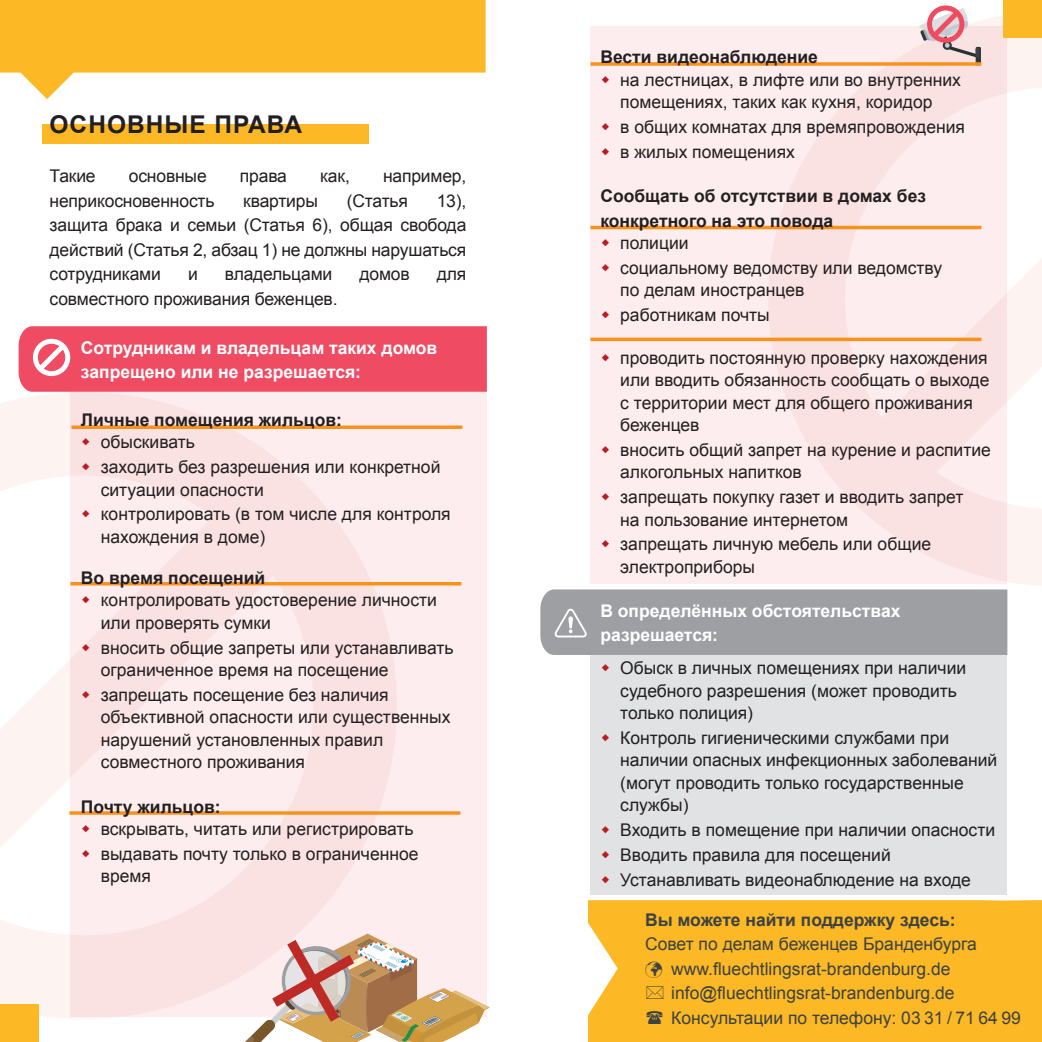
<style>
.page{position:relative;width:1042px;height:1042px;background:#fff}
.page>*{position:absolute;margin:0;border:0;box-sizing:border-box;transform-origin:0 0}
.t1{font:700 24.5px "Arial";letter-spacing:.04em;color:#231f20}
.t2{font:17.5px/22.4px "Arial";color:#231f20}
.t3{font:17.5px/24.5px "Arial";color:#3b4243}
.t4{font:700 17.5px/24.5px "Arial";color:#231f20}
.t5{font:700 17.5px/24.5px "Arial";color:#fff}
.t6{font:700 17.5px "Arial";color:#3b4243}
</style>
<div class="page">
<svg style="left:979px;top:10px;width:63px;height:575px"></svg>
<svg style="left:0;top:393px;width:110px;height:626px"></svg>
<div style="left:590px;top:26px;width:417px;height:558px;background:linear-gradient(to right,#fdeef0,#fce6e7)"></div>
<div style="left:590px;top:648px;width:417px;height:246px;background:#e1e2e3"></div>
<div style="left:70px;top:376px;width:417px;height:641px;background:linear-gradient(to right,#fce6e7,#fdebed)"></div>
<div style="left:42px;top:124px;width:327px;height:20px;background:#fcb825"></div>
<svg style="left:0;top:0;width:486px;height:99px;fill:#fcb825"></svg>
<div style="left:19px;top:326px;width:468px;height:66px;background:#ef4b62"></div>
<div style="left:975px;top:47px;width:6px;height:18px;background:#2f3738"></div>
<svg style="left:918px;top:5px;width:61px;height:52px"></svg>
<div style="left:628px;top:900px;width:414px;height:142px;background:#fcb825"></div>
<div style="left:540px;top:589px;width:467px;height:66px;background:#9d9fa2"></div>
<svg style="left:69px;top:811px;width:391px;height:4px;background:#f79d36"></svg>
<hr style="left:70px;top:582px;width:391px;height:3px;background:#f7931d">
<svg style="left:71px;top:425px;width:391px;height:4px;background:#f79d36"></svg>
<svg style="left:590px;top:62px;width:391px;height:4px;background:#f79d36"></svg>
<hr style="left:590px;top:226px;width:391px;height:3px;background:#f7931d">
<div style="left:0;top:1004px;width:38px;height:38px;background:#fcb825"></div>
<hr style="left:590px;top:338px;width:391px;height:3px;background:#f7931d">
<svg style="left:231px;top:933px;width:258px;height:109px;background:#dcbda7"></svg>
<div style="left:1004px;top:0;width:38px;height:37px;background:#fcb825"></div>
<svg style="left:588px;top:894px;width:40px;height:148px"></svg>
<svg style="left:82px;top:438px;width:27px;height:11px"></svg>
<svg style="left:82px;top:463px;width:27px;height:11px"></svg>
<svg style="left:82px;top:510px;width:27px;height:11px"></svg>
<svg style="left:82px;top:596px;width:27px;height:11px"></svg>
<svg style="left:82px;top:643px;width:27px;height:11px"></svg>
<svg style="left:82px;top:691px;width:27px;height:11px"></svg>
<svg style="left:82px;top:825px;width:27px;height:11px"></svg>
<svg style="left:82px;top:850px;width:27px;height:11px"></svg>
<svg style="left:646px;top:986px;width:36px;height:14px"></svg>
<svg style="left:646px;top:1010px;width:16px;height:14px"></svg>
<svg style="left:602px;top:76px;width:26px;height:11px"></svg>
<svg style="left:602px;top:123px;width:26px;height:11px"></svg>
<svg style="left:602px;top:148px;width:26px;height:11px"></svg>
<svg style="left:602px;top:239px;width:26px;height:11px"></svg>
<svg style="left:602px;top:264px;width:26px;height:11px"></svg>
<svg style="left:602px;top:311px;width:26px;height:11px"></svg>
<svg style="left:602px;top:354px;width:26px;height:11px"></svg>
<svg style="left:602px;top:446px;width:26px;height:11px"></svg>
<svg style="left:602px;top:493px;width:26px;height:11px"></svg>
<svg style="left:602px;top:540px;width:26px;height:11px"></svg>
<h1 class="t1" style="left:50px;top:108px;width:254px">ОСНОВНЫЕ ПРАВА</h1>
<p class="t2" style="left:50px;top:165px;width:48px">Такие</p>
<p class="t2" style="left:129px;top:165px;width:79px">основные</p>
<p class="t2" style="left:240px;top:165px;width:49px">права</p>
<p class="t2" style="left:320px;top:165px;width:31px">как,</p>
<p class="t2" style="left:383px;top:165px;width:85px">например,</p>
<p class="t2" style="left:50px;top:190px;width:166px">неприкосновенность</p>
<p class="t2" style="left:243px;top:190px;width:76px">квартиры</p>
<p class="t2" style="left:347px;top:190px;width:63px">(Статья</p>
<p class="t2" style="left:50px;top:188px;width:418px;line-height:24.5px;text-align:justify;text-indent:387px">13), защита брака и семьи (Статья 6), общая свобода действий (Статья 2, абзац 1) не должны нарушаться сотрудниками</p>
<p class="t2" style="left:188px;top:263px;width:11px">и</p>
<p class="t2" style="left:225px;top:263px;width:109px">владельцами</p>
<p class="t2" style="left:359px;top:263px;width:52px">домов</p>
<p class="t2" style="left:437px;top:263px;width:31px">для</p>
<p class="t2" style="left:50px;top:288px;width:289px">совместного проживания беженцев.</p>
<p class="t5" style="left:81px;top:336px;width:358px">Сотрудникам и владельцам таких домов запрещено или не разрешается:</p>
<p class="t4" style="left:81px;top:408px;width:263px">Личные помещения жильцов:</p>
<p class="t2" style="left:101px;top:430px;width:341px;line-height:24.8px">обыскивать<br>заходить без разрешения или конкретной</p>
<p class="t2" style="left:101px;top:477px;width:351px;line-height:24.8px">ситуации опасности<br>контролировать (в том числе для контроля</p>
<p class="t2" style="left:101px;top:526px;width:166px">нахождения в доме)</p>
<p class="t4" style="left:81px;top:566px;width:186px">Во время посещений</p>
<p class="t2" style="left:101px;top:589px;width:338px">контролировать удостоверение личности или проверять сумки</p>
<p class="t2" style="left:101px;top:636px;width:354px">вносить общие запреты или устанавливать ограниченное время на посещение</p>
<p class="t2" style="left:101px;top:684px;width:351px">запрещать посещение без наличия объективной опасности или существенных нарушений установленных правил совместного проживания</p>
<p class="t4" style="left:81px;top:795px;width:141px">Почту жильцов:</p>
<p class="t2" style="left:101px;top:816px;width:319px;line-height:24.8px">вскрывать, читать или регистрировать выдавать почту только в ограниченное</p>
<p class="t2" style="left:101px;top:865px;width:52px">время</p>
<p class="t4" style="left:600px;top:45px;width:219px">Вести видеонаблюдение</p>
<p class="t2" style="left:620px;top:68px;width:342px">на лестницах, в лифте или во внутренних помещениях, таких как кухня, коридор</p>
<p class="t2" style="left:620px;top:114px;width:346px;line-height:24.8px">в общих комнатах для времяпровождения в жилых помещениях</p>
<p class="t4" style="left:600px;top:184px;width:327px">Сообщать об отсутствии в домах без конкретного на это повода</p>
<p class="t2" style="left:620px;top:231px;width:323px;line-height:24.8px">полиции<br>социальному ведомству или ведомству</p>
<p class="t2" style="left:620px;top:278px;width:186px;line-height:24.8px">по делам иностранцев работникам почты</p>
<p class="t2" style="left:620px;top:347px;width:371px">проводить постоянную проверку нахождения или вводить обязанность сообщать о выходе с территории мест для общего проживания беженцев</p>
<p class="t2" style="left:620px;top:439px;width:372px">вносить общий запрет на курение и распитие алкогольных напитков</p>
<p class="t2" style="left:620px;top:486px;width:345px">запрещать покупку газет и вводить запрет на пользование интернетом</p>
<p class="t2" style="left:620px;top:533px;width:312px">запрещать личную мебель или общие электроприборы</p>
<p class="t5" style="left:600px;top:599px;width:302px">В определённых обстоятельствах разрешается:</p>
<p class="t2" style="left:620px;top:657px;width:347px">Обыск в личных помещениях при наличии судебного разрешения (может проводить только полиция)</p>
<p class="t2" style="left:620px;top:727px;width:379px">Контроль гигиеническими службами при наличии опасных инфекционных заболеваний (могут проводить только государственные службы)</p>
<p class="t2" style="left:620px;top:817px;width:376px;line-height:24.8px">Входить в помещение при наличии опасности<br>Вводить правила для посещений<br>Устанавливать видеонаблюдение на входе</p>
<p class="t6" style="left:645px;top:908px;width:312px">Вы можете найти поддержку здесь:</p>
<p class="t3" style="left:645px;top:932px;width:333px">Совет по делам беженцев Бранденбурга</p>
<p class="t3" style="left:671px;top:956px;width:351px;text-indent:-26px">✓ www.fluechtlingsrat-brandenburg.de info@fluechtlingsrat-brandenburg.de<br>Консультации по телефону: 03 31 / 71 64 99</p>
</div>
